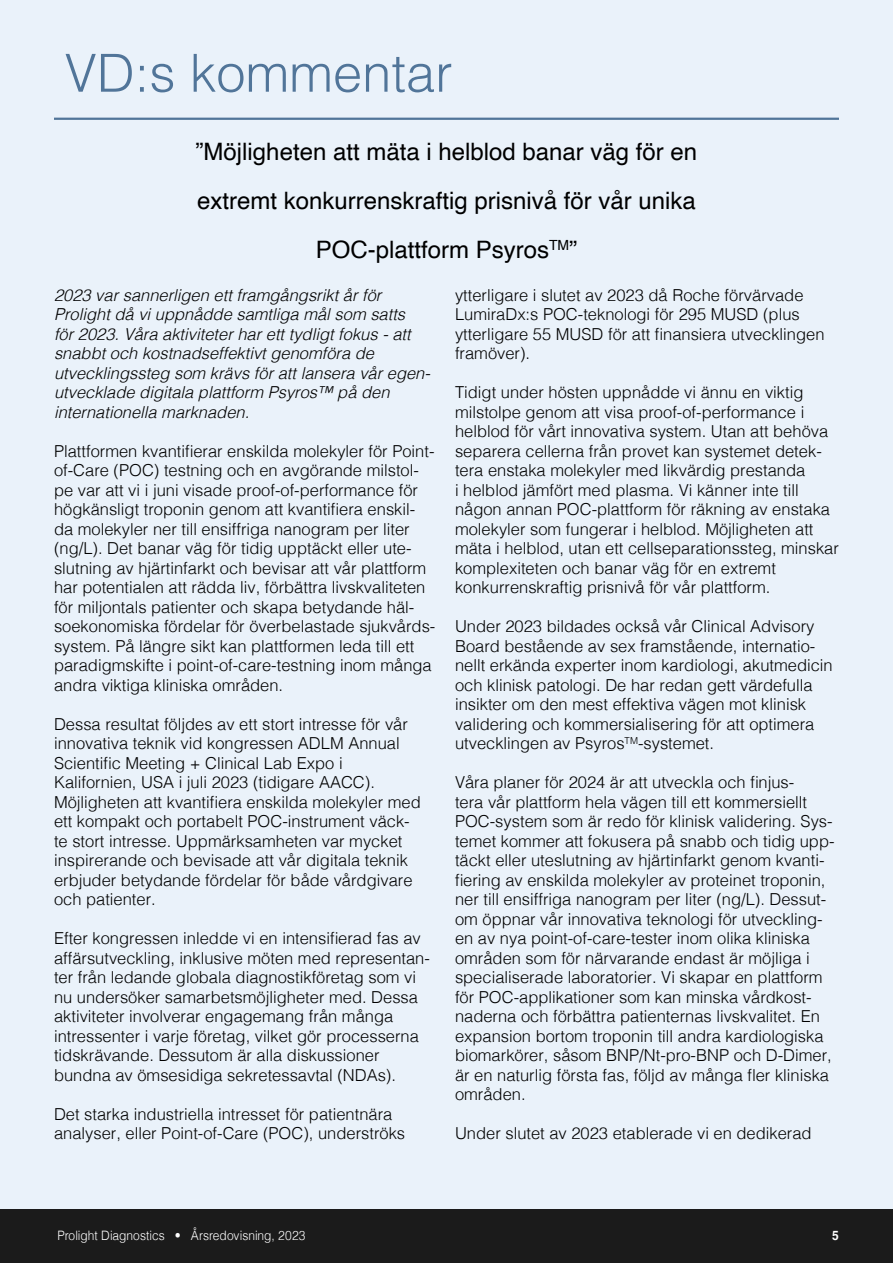
<style>
.page{position:relative;width:893px;height:1263px;background:#fff}
.page>*{position:absolute;margin:0;border:0;box-sizing:border-box;transform-origin:0 0}
.t1{font:300 52.5px "Helvetica";color:#517599}
.t2{font:24px/49.1px "Helvetica";color:#000;text-align:center}
.t3{font:300 16.5px/19.5px "Helvetica";color:#000}
.t4{font:italic 300 16.5px/19.5px "Helvetica";color:#000}
.t5{font:300 12.9px "Helvetica";color:#fff;scale:.93 1}
.t6{font:700 12.9px "Helvetica";color:#fff;scale:.93 1}
</style>
<div class="page">
<div style="left:0;top:1209px;width:893px;height:54px;background:#1b1b1b"></div>
<div style="left:0;top:0;width:893px;height:1209px;background:#eaf2fa"></div>
<hr style="left:54px;top:118px;width:785px;height:2px;background:#517599">
<h1 class="t1" style="left:65px;top:28px;width:389px">VD:s kommentar</h1>
<h2 class="t2" style="left:196px;top:128px;width:503px">”Möjligheten att mäta i helblod banar väg för en extremt konkurrenskraftig prisnivå för vår unika<br>POC-plattform Psyros<sup>TM</sup>”</h2>
<p class="t4" style="left:54px;top:284px;width:378px">2023 var sannerligen ett framgångsrikt år för Prolight då vi uppnådde samtliga mål som satts<br>för 2023. Våra aktiviteter har ett tydligt fokus - att snabbt och kostnadseffektivt genomföra de utvecklingssteg som krävs för att lansera vår egen&shy;utvecklade digitala plattform Psyros™ på den internationella marknaden.</p>
<p class="t3" style="left:54px;top:440px;width:383px">Plattformen kvantifierar enskilda molekyler för Point&shy;of-Care (POC) testning och en avgörande milstol&shy;pe var att vi i juni visade proof-of-performance för högkänsligt troponin genom att kvantifiera enskil&shy;da molekyler ner till ensiffriga nanogram per liter (ng/L). Det banar väg för tidig upptäckt eller ute&shy;slutning av hjärtinfarkt och bevisar att vår plattform har potentialen att rädda liv, förbättra livskvaliteten för miljontals patienter och skapa betydande häl&shy;soekonomiska fördelar för överbelastade sjukvårds&shy;system. På längre sikt kan plattformen leda till ett paradigmskifte i point-of-care-testning inom många andra viktiga kliniska områden.</p>
<p class="t3" style="left:54px;top:713px;width:368px">Dessa resultat följdes av ett stort intresse för vår innovativa teknik vid kongressen ADLM Annual Scientific Meeting + Clinical Lab Expo i Kalifornien, USA i juli 2023 (tidigare AACC).<br>Möjligheten att kvantifiera enskilda molekyler med ett kompakt och portabelt POC-instrument väck&shy;te stort intresse. Uppmärksamheten var mycket inspirerande och bevisade att vår digitala teknik erbjuder betydande fördelar för både vårdgivare och patienter.</p>
<p class="t3" style="left:54px;top:928px;width:377px">Efter kongressen inledde vi en intensifierad fas av affärsutveckling, inklusive möten med representan&shy;ter från ledande globala diagnostikföretag som vi nu undersöker samarbetsmöjligheter med. Dessa aktiviteter involverar engagemang från många intressenter i varje företag, vilket gör processerna tidskrävande. Dessutom är alla diskussioner bundna av ömsesidiga sekretessavtal (NDAs).</p>
<p class="t3" style="left:54px;top:1103px;width:353px">Det starka industriella intresset för patientnära analyser, eller Point-of-Care (POC), underströks</p>
<p class="t3" style="left:455px;top:284px;width:371px">ytterligare i slutet av 2023 då Roche förvärvade LumiraDx:s POC-teknologi för 295 MUSD (plus ytterligare 55 MUSD för att finansiera utvecklingen framöver).</p>
<p class="t3" style="left:455px;top:382px;width:385px">Tidigt under hösten uppnådde vi ännu en viktig milstolpe genom att visa proof-of-performance i helblod för vårt innovativa system. Utan att behöva separera cellerna från provet kan systemet detek&shy;tera enstaka molekyler med likvärdig prestanda<br>i helblod jämfört med plasma. Vi känner inte till någon annan POC-plattform för räkning av enstaka molekyler som fungerar i helblod. Möjligheten att mäta i helblod, utan ett cellseparationssteg, minskar komplexiteten och banar väg för en extremt konkurrenskraftig prisnivå för vår plattform.</p>
<p class="t3" style="left:455px;top:616px;width:379px">Under 2023 bildades också vår Clinical Advisory Board bestående av sex framstående, internatio&shy;nellt erkända experter inom kardiologi, akutmedicin och klinisk patologi. De har redan gett värdefulla insikter om den mest effektiva vägen mot klinisk validering och kommersialisering för att optimera utvecklingen av Psyros<sup>TM</sup>-systemet.</p>
<p class="t3" style="left:455px;top:771px;width:381px">Våra planer för 2024 är att utveckla och finjus-<br>tera vår plattform hela vägen till ett kommersiellt POC-system som är redo för klinisk validering. Sys&shy;temet kommer att fokusera på snabb och tidig upp&shy;täckt eller uteslutning av hjärtinfarkt genom kvanti&shy;fiering av enskilda molekyler av proteinet troponin, ner till ensiffriga nanogram per liter (ng/L). Dessut&shy;om öppnar vår innovativa teknologi för utveckling&shy;en av nya point-of-care-tester inom olika kliniska områden som för närvarande endast är möjliga i specialiserade laboratorier. Vi skapar en plattform för POC-applikationer som kan minska vårdkost&shy;naderna och förbättra patienternas livskvalitet. En expansion bortom troponin till andra kardiologiska biomarkörer, såsom BNP/Nt-pro-BNP och D-Dimer, är en naturlig första fas, följd av många fler kliniska områden.</p>
<p class="t3" style="left:455px;top:1122px;width:358px">Under slutet av 2023 etablerade vi en dedikerad</p>
<p class="t5" style="left:57px;top:1225px;width:268px">Prolight Diagnostics • Årsredovisning, 2023</p>
<p class="t6" style="left:832px;top:1225px;width:9px">5</p>
</div>
